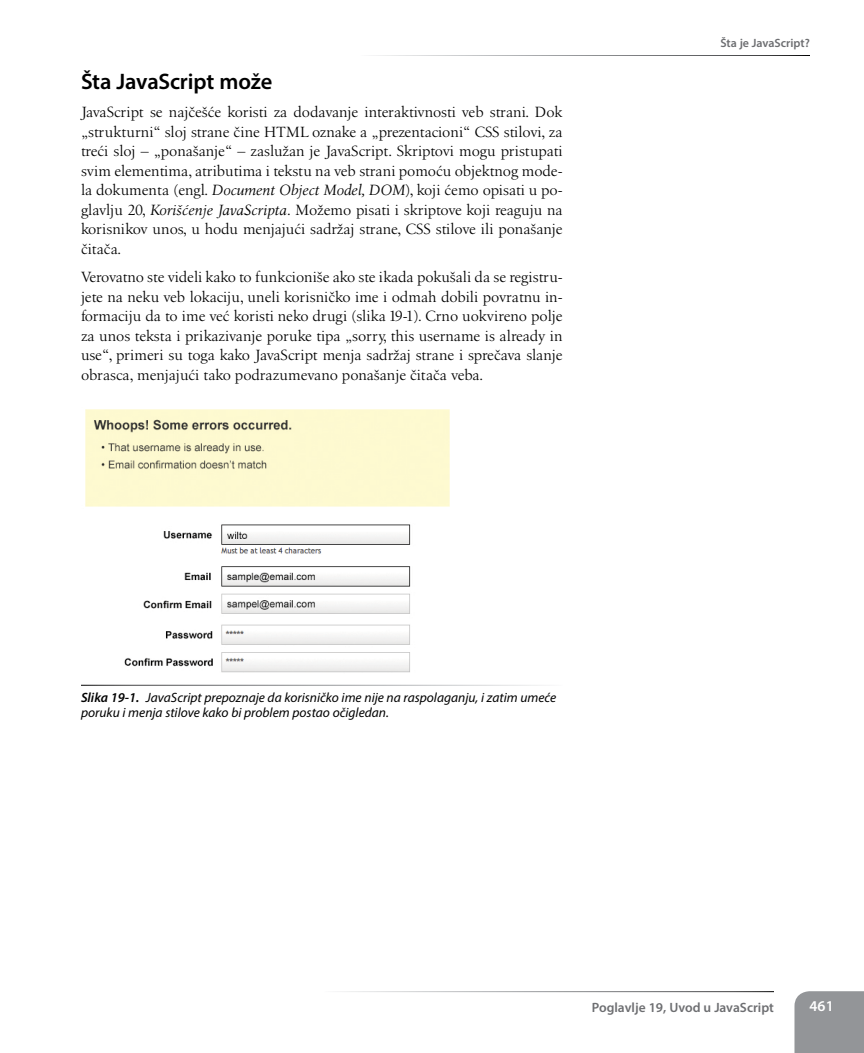
<style>
.page{position:relative;width:864px;height:1053px;background:#fff}
.page>*{position:absolute;margin:0;border:0;box-sizing:border-box;transform-origin:0 0}
.t1{font:600 22.5px "Myriad Pro";letter-spacing:-.005em;color:#000}
.t2{font:15.3px/19.5px "Birka";color:#000;text-align:justify}
.t3{font:600 15px "Myriad Pro";color:#fff}
.t4{font:italic 13.5px/15px "Myriad Pro";color:#000}
.t5{font:600 13.5px "Myriad Pro";color:#6d6e71}
.t6{font:600 12px "Myriad Pro";color:#6d6e71}
.s1{font-style:italic}
.s2{font-weight:600}
</style>
<div class="page">
<div style="left:794px;top:991px;width:70px;height:62px;background:#939598"></div>
<img style="left:85px;top:409px;width:365px;height:264px">
<h1 class="t1" style="left:81px;top:67px;width:193px">Šta JavaScript može</h1>
<p class="t2" style="left:81px;top:103px;width:483px">JavaScript se najčešće koristi za dodavanje interaktivnosti veb strani. Dok „strukturni“ sloj strane čine HTML oznake a „prezentacioni“ CSS stilovi, za treći sloj – „ponašanje“ – zaslužan je JavaScript. Skriptovi mogu pristupati svim elementima, atributima i tekstu na veb strani pomoću objektnog mode&shy;la dokumenta (engl. <span class="s1">Document Object Model, DOM</span>), koji ćemo opisati u po&shy;glavlju 20, <span class="s1">Korišćenje JavaScripta</span>. Možemo pisati i skriptove koji reaguju na korisnikov unos, u hodu menjajući sadržaj strane, CSS stilove ili ponašanje čitača.</p>
<p class="t2" style="left:81px;top:268px;width:483px">Verovatno ste videli kako to funkcioniše ako ste ikada pokušali da se registru&shy;jete na neku veb lokaciju, uneli korisničko ime i odmah dobili povratnu in&shy;formaciju da to ime već koristi neko drugi (slika 19-1). Crno uokvireno polje za unos teksta i prikazivanje poruke tipa „sorry, this username is already in use“, primeri su toga kako JavaScript menja sadržaj strane i sprečava slanje obrasca, menjajući tako podrazumevano ponašanje čitača veba.</p>
<p class="t6" style="left:720px;top:36px;width:91px">Šta je JavaScript?</p>
<p class="t4" style="left:81px;top:690px;width:477px"><span class="s2">Slika 19-1.</span> JavaScript prepoznaje da korisničko ime nije na raspolaganju, i zatim umeće poruku i menja stilove kako bi problem postao očigledan.</p>
<p class="t5" style="left:592px;top:999px;width:184px">Poglavlje 19, Uvod u JavaScript</p>
<p class="t3" style="left:810px;top:997px;width:26px">461</p>
</div>
